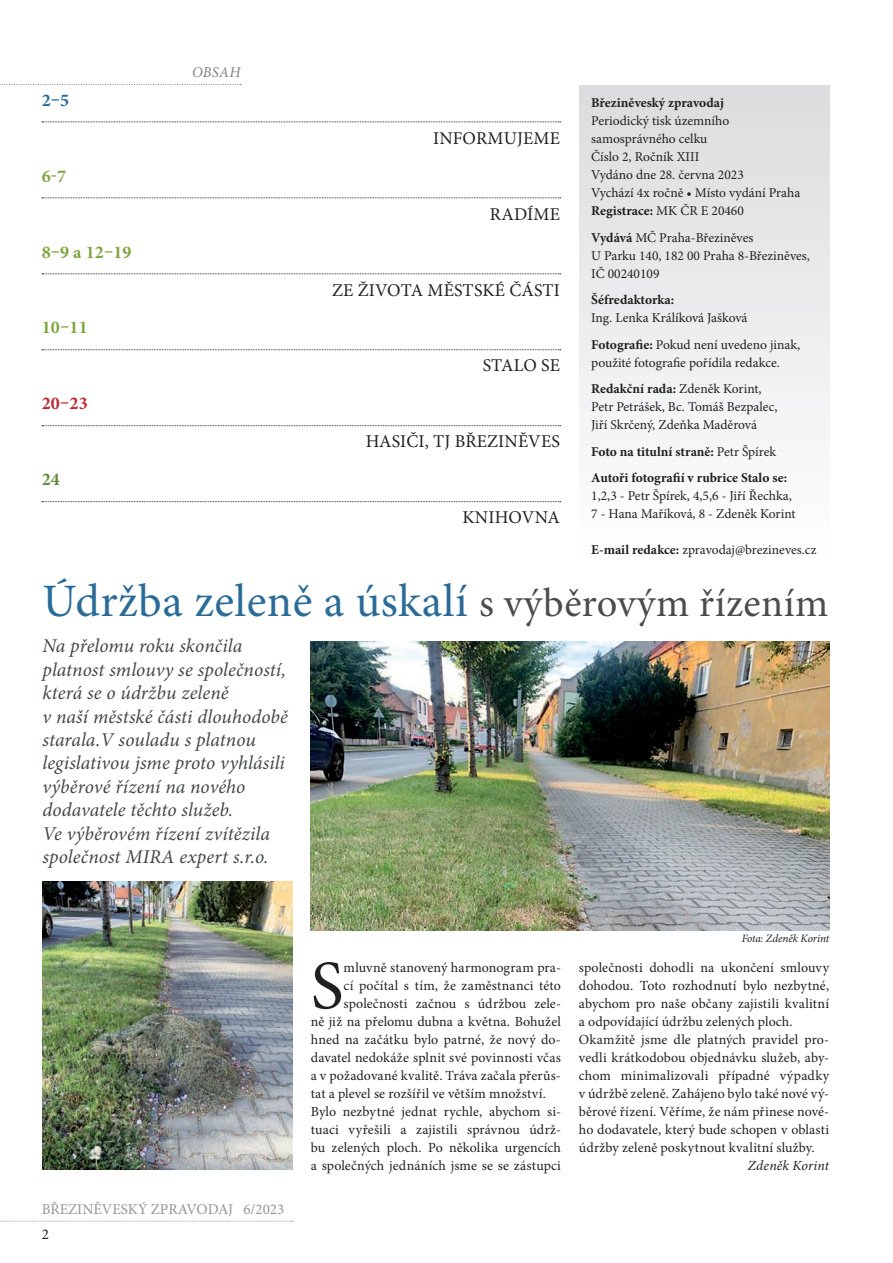
<style>
.page{position:relative;width:893px;height:1263px;background:#fff}
.page>*{position:absolute;margin:0;border:0;box-sizing:border-box;transform-origin:0 0}
.t1{font:69.3px "Minion Pro";color:#231f20}
.t2{font:46.5px "Minion Pro";letter-spacing:.01em;color:#2a6b98}
.t3{font:italic 19.5px/23.4px "Minion Pro";letter-spacing:.005em;color:#41474a}
.t4{font:18px "Minion Pro";letter-spacing:.01em;color:#231f20}
.t5{font:700 18px "Minion Pro";letter-spacing:.01em;color:#7fa440}
.t6{font:700 18px "Minion Pro";color:#c0262d}
.t7{font:700 18px "Minion Pro";color:#2a6b98}
.t8{font:700 18px "Minion Pro";color:#62893b}
.t9{font:15px "Minion Pro";color:#939598}
.t10{font:italic 15px "Minion Pro";letter-spacing:.02em;color:#808285}
.t11{font:15px "Minion Pro";color:#231f20}
.t12{font:13.95px/18px "Minion Pro";letter-spacing:.005em;color:#231f20}
.t13{font:italic 13.95px "Minion Pro";letter-spacing:.01em;color:#231f20}
.t14{font:13.5px/18px "Minion Pro";color:#231f20}
.t15{font:700 13.5px/26.5px "Minion Pro";color:#231f20}
.t16{font:italic 11.25px "Minion Pro";letter-spacing:-.015em;color:#231f20}
.s1{font-weight:700}
.s2{font-weight:400}
.s3{font-size:40.5px;color:#4b4c4d}
</style>
<div class="page">
<svg style="left:0;top:1221px;width:293px;height:1px"></svg>
<div style="left:579px;top:85px;width:251px;height:474px;background:linear-gradient(to bottom,#dbdcde,#fefefe)"></div>
<svg style="left:0;top:84px;width:241px;height:1px"></svg>
<svg style="left:42px;top:122px;width:519px;height:1px"></svg>
<svg style="left:42px;top:197px;width:519px;height:1px"></svg>
<svg style="left:42px;top:273px;width:519px;height:1px"></svg>
<svg style="left:42px;top:349px;width:519px;height:1px"></svg>
<svg style="left:42px;top:425px;width:519px;height:1px"></svg>
<svg style="left:42px;top:501px;width:519px;height:1px"></svg>
<img style="left:311px;top:642px;width:518px;height:288px">
<img style="left:43px;top:882px;width:250px;height:288px">
<p class="t7" style="left:42px;top:87px;width:29px">2–5</p>
<p class="t5" style="left:42px;top:163px;width:26px">6-7</p>
<p class="t5" style="left:42px;top:239px;width:91px">8–9 a 12–19</p>
<p class="t5" style="left:42px;top:315px;width:47px">10–11</p>
<p class="t6" style="left:42px;top:391px;width:47px">20–23</p>
<p class="t8" style="left:42px;top:467px;width:20px">24</p>
<p class="t10" style="left:192px;top:62px;width:50px">OBSAH</p>
<p class="t4" style="left:433px;top:126px;width:128px">INFORMUJEME</p>
<p class="t4" style="left:490px;top:202px;width:72px">RADÍME</p>
<p class="t4" style="left:332px;top:278px;width:229px">ZE ŽIVOTA MĚSTSKÉ ČÁSTI</p>
<p class="t4" style="left:483px;top:354px;width:79px">STALO SE</p>
<p class="t4" style="left:366px;top:430px;width:196px">HASIČI, TJ BŘEZINĚVES</p>
<p class="t4" style="left:463px;top:506px;width:99px">KNIHOVNA</p>
<p class="t15" style="left:591px;top:89px;width:134px">Březiněveský zpravodaj</p>
<p class="t14" style="left:591px;top:112px;width:211px">Periodický tisk územního samosprávného celku<br>Číslo 2, Ročník XIII<br>Vydáno dne 28. června 2023<br>Vychází 4x ročně • Místo vydání Praha<br><span class="s1">Registrace:</span> MK ČR E 20460</p>
<p class="t14" style="left:591px;top:228px;width:220px"><span class="s1">Vydává</span> MČ Praha-Březiněves<br>U Parku 140, 182 00 Praha 8-Březiněves,<br>IČ 00240109</p>
<p class="t15" style="left:591px;top:286px;width:84px">Šéfredaktorka:</p>
<p class="t14" style="left:591px;top:305px;width:210px;line-height:26.5px">Ing. Lenka Králíková Jašková<br><span class="s1">Fotografie:</span> Pokud není uvedeno jinak,</p>
<p class="t14" style="left:591px;top:349px;width:190px;line-height:26.5px">použité fotografie pořídila redakce.<br><span class="s1">Redakční rada:</span> Zdeněk Korint,</p>
<p class="t14" style="left:591px;top:398px;width:188px">Petr Petrášek, Bc. Tomáš Bezpalec,<br>Jiří Skrčený, Zdeňka Maděrová</p>
<p class="t15" style="left:591px;top:438px;width:197px">Foto na titulní straně: <span class="s2">Petr Špírek<br></span>Autoři fotografií v rubrice Stalo se:</p>
<p class="t14" style="left:591px;top:487px;width:206px">1,2,3 - Petr Špírek, 4,5,6 - Jiří Řechka,<br>7 - Hana Maříková, 8 - Zdeněk Korint</p>
<p class="t14" style="left:591px;top:541px;width:227px"><span class="s1">E-mail redakce:</span> zpravodaj@brezineves.cz</p>
<h2 class="t2" style="left:43px;top:570px;width:787px">Údržba zeleně a úskalí <span class="s3">s výběrovým řízením</span></h2>
<p class="t3" style="left:43px;top:634px;width:247px">Na přelomu roku skončila platnost smlouvy se společností, která se o údržbu zeleně<br>v naší městské části dlouhodobě starala.V souladu s platnou legislativou jsme proto vyhlásili výběrové řízení na nového dodavatele těchto služeb.<br>Ve výběrovém řízení zvítězila společnost MIRA expert s.r.o.</p>
<p class="t9" style="left:42px;top:1199px;width:244px">BŘEZINĚVESKÝ ZPRAVODAJ 6/2023</p>
<p class="t11" style="left:42px;top:1224px;width:9px">2</p>
<h1 class="t1" style="left:311px;top:939px;width:34px">S</h1>
<p class="t12" style="left:344px;top:959px;width:219px">mluvně stanovený harmonogram pra-</p>
<p class="t12" style="left:344px;top:977px;width:219px">cí počítal s tím, že zaměstnanci této</p>
<p class="t12" style="left:344px;top:995px;width:219px">společnosti začnou s údržbou zele-</p>
<p class="t12" style="left:311px;top:1013px;width:252px">ně již na přelomu dubna a května. Bohužel</p>
<p class="t12" style="left:311px;top:1031px;width:252px">hned na začátku bylo patrné, že nový do-</p>
<p class="t12" style="left:311px;top:1049px;width:252px">davatel nedokáže splnit své povinnosti včas</p>
<p class="t12" style="left:311px;top:1067px;width:252px">a v požadované kvalitě. Tráva začala přerůs-</p>
<p class="t12" style="left:311px;top:1085px;width:237px">tat a plevel se rozšířil ve větším množství.</p>
<p class="t12" style="left:311px;top:1103px;width:252px">Bylo nezbytné jednat rychle, abychom si-</p>
<p class="t12" style="left:311px;top:1121px;width:252px">tuaci vyřešili a zajistili správnou údrž-</p>
<p class="t12" style="left:311px;top:1139px;width:252px">bu zelených ploch. Po několika urgencích</p>
<p class="t12" style="left:311px;top:1157px;width:252px">a společných jednáních jsme se se zástupci</p>
<p class="t16" style="left:742px;top:931px;width:89px">Fota: Zdeněk Korint</p>
<p class="t12" style="left:579px;top:959px;width:252px">společnosti dohodli na ukončení smlouvy dohodou. Toto rozhodnutí bylo nezbytné, abychom pro naše občany zajistili kvalitní a odpovídající údržbu zelených ploch.<br>Okamžitě jsme dle platných pravidel pro&shy;vedli krátkodobou objednávku služeb, aby&shy;chom minimalizovali případné výpadky v údržbě zeleně. Zahájeno bylo také nové vý&shy;běrové řízení. Věříme, že nám přinese nové&shy;ho dodavatele, který bude schopen v oblasti údržby zeleně poskytnout kvalitní služby.</p>
<p class="t13" style="left:748px;top:1156px;width:83px">Zdeněk Korint</p>
</div>
